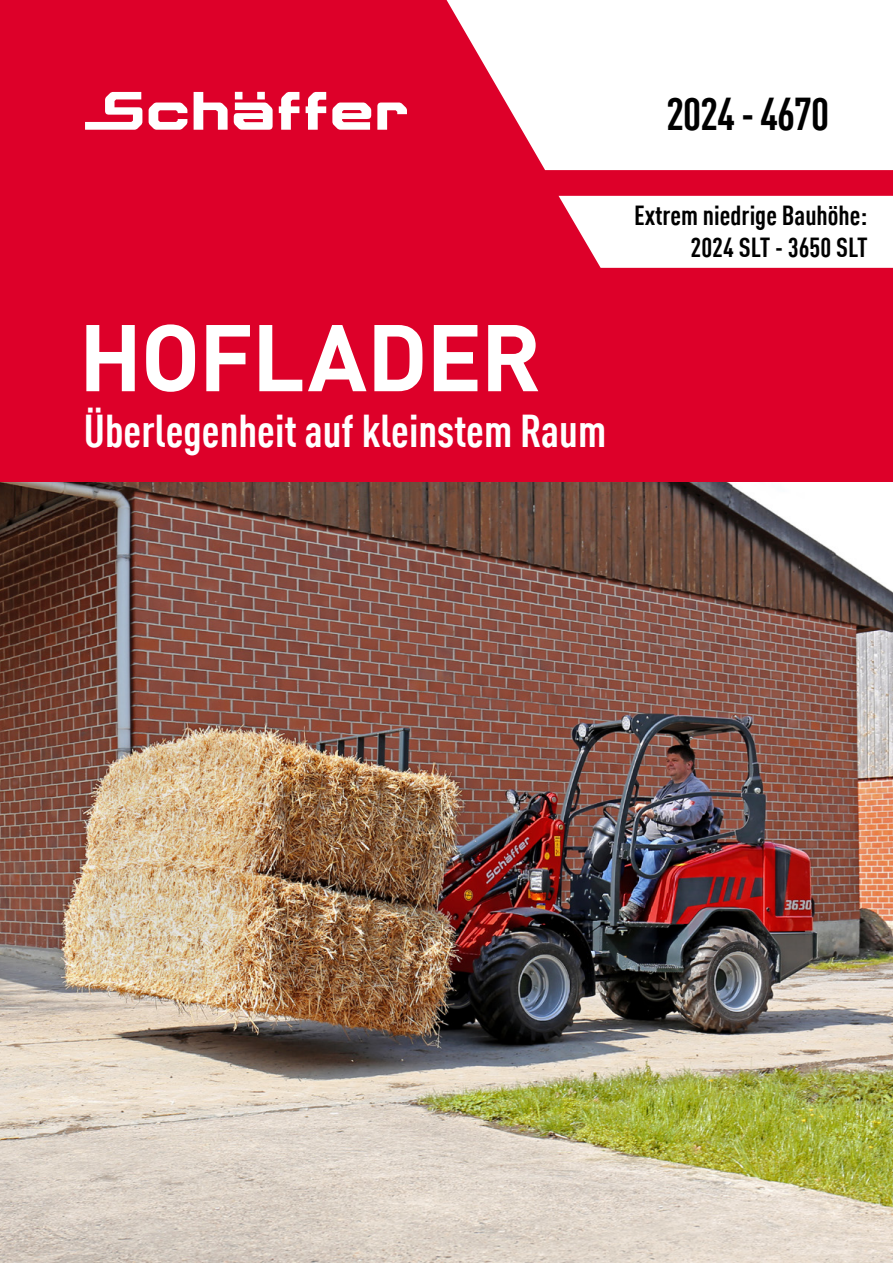
<style>
.page{position:relative;width:893px;height:1263px;background:#fff}
.page>*{position:absolute;margin:0;border:0;box-sizing:border-box;transform-origin:0 0}
.t1{font:700 93px "DIN Offc Pro";letter-spacing:-.02em;color:#fff}
.t2{font:700 condensed 45px "DIN Offc Pro";color:#fff}
.t3{font:700 condensed 45px "DIN Offc Pro";letter-spacing:-.025em;color:#000}
.t4{font:700 condensed 27px/32.4px "DIN Offc Pro";color:#000;text-align:right}
</style>
<div class="page">
<div style="left:0;top:0;width:893px;height:485px;background:#dd0029"></div>
<svg style="left:447px;top:0;width:446px;height:170px;background:#fbe2e7"></svg>
<svg style="left:85px;top:92px;width:322px;height:38px"></svg>
<img style="left:0;top:483px;width:893px;height:780px">
<svg style="left:559px;top:196px;width:334px;height:72px;background:#fceef0"></svg>
<h1 class="t1" style="left:79px;top:285px;width:464px">HOFLADER</h1>
<h2 class="t2" style="left:84px;top:398px;width:524px">Überlegenheit auf kleinstem Raum</h2>
<h2 class="t3" style="left:666px;top:81px;width:164px">2024 - 4670</h2>
<p class="t4" style="left:634px;top:197px;width:235px">Extrem niedrige Bauhöhe:<br>2024 SLT - 3650 SLT</p>
</div>
